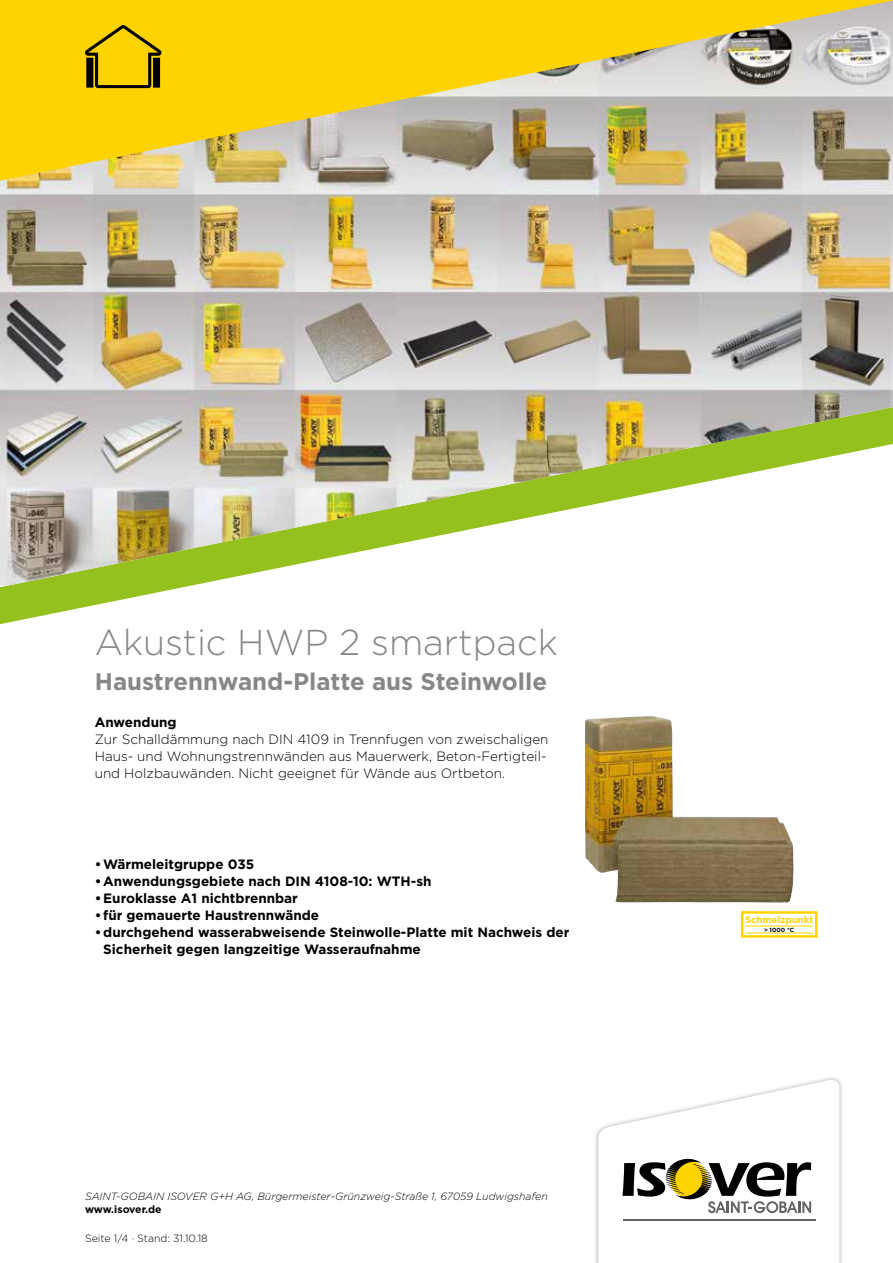
<style>
.page{position:relative;width:893px;height:1263px;background:#fff}
.page>*{position:absolute;margin:0;border:0;box-sizing:border-box;transform-origin:0 0}
.t1{font:300 36px "Gotham";color:#878787}
.t2{font:700 24px "Gotham";color:#878787}
.t3{font:700 13.5px/17px "Gotham";color:#000}
.t4{font:300 13.5px/17px "Gotham";color:#000}
.t5{font:italic 300 10.5px "Gotham";color:#000}
.t6{font:300 10.5px "Gotham";color:#000}
.t7{font:700 10.5px "Gotham";letter-spacing:-.005em;color:#000}
.t8{font:700 9.45px "Gotham";color:#ffd300}
.t9{font:700 6px "Gotham";color:#000}
</style>
<div class="page">
<svg style="left:0;top:587px;width:184px;height:37px"></svg>
<img style="left:0;top:181px;width:893px;height:404px">
<img style="left:585px;top:716px;width:208px;height:186px">
<img style="left:0;top:0;width:893px;height:181px">
<svg style="left:85px;top:25px;width:76px;height:63px;background:#c3a100"></svg>
<div style="left:741px;top:911px;width:76px;height:27px;border:3px solid #ffd300"></div>
<hr style="left:745px;top:933px;width:68px;height:1px;background:#ffd500">
<hr style="left:745px;top:926px;width:68px;height:1px;background:#ffd500">
<div style="left:594px;top:1075px;width:250px;height:188px;background:#000;opacity:.3"></div>
<svg style="left:598px;top:1078px;width:241px;height:185px"></svg>
<h1 class="t1" style="left:95px;top:620px;width:465px">Akustic HWP 2 smartpack</h1>
<h2 class="t2" style="left:95px;top:666px;width:454px">Haustrennwand-Platte aus Steinwolle</h2>
<p class="t3" style="left:95px;top:713px;width:83px">Anwendung</p>
<p class="t4" style="left:95px;top:730px;width:455px">Zur Schalldämmung nach DIN 4109 in Trennfugen von zweischaligen<br>Haus- und Wohnungstrennwänden aus Mauerwerk, Beton-Fertigteil&shy;und Holzbauwänden. Nicht geeignet für Wände aus Ortbeton.</p>
<p class="t3" style="left:95px;top:855px;width:161px">•Wärmeleitgruppe 035</p>
<p class="t3" style="left:95px;top:872px;width:338px">•Anwendungsgebiete nach DIN 4108-10: WTH-sh</p>
<p class="t3" style="left:95px;top:889px;width:205px">•Euroklasse A1 nichtbrennbar</p>
<p class="t3" style="left:95px;top:906px;width:226px">• für gemauerte Haustrennwände</p>
<p class="t3" style="left:103px;top:923px;width:468px;text-indent:-9px">•durchgehend wasserabweisende Steinwolle-Platte mit Nachweis der<br>Sicherheit gegen langzeitige Wasseraufnahme</p>
<p class="t5" style="left:85px;top:1189px;width:464px">SAINT-GOBAIN ISOVER G+H AG, Bürgermeister-Grünzweig-Straße 1, 67059 Ludwigshafen</p>
<p class="t7" style="left:85px;top:1202px;width:78px">www.isover.de</p>
<p class="t6" style="left:85px;top:1231px;width:124px">Seite 1/4 · Stand: 31.10.18</p>
<p class="t8" style="left:745px;top:913px;width:70px">Schmelzpunkt</p>
<p class="t9" style="left:764px;top:926px;width:32px">&gt; 1000 °C</p>
</div>
